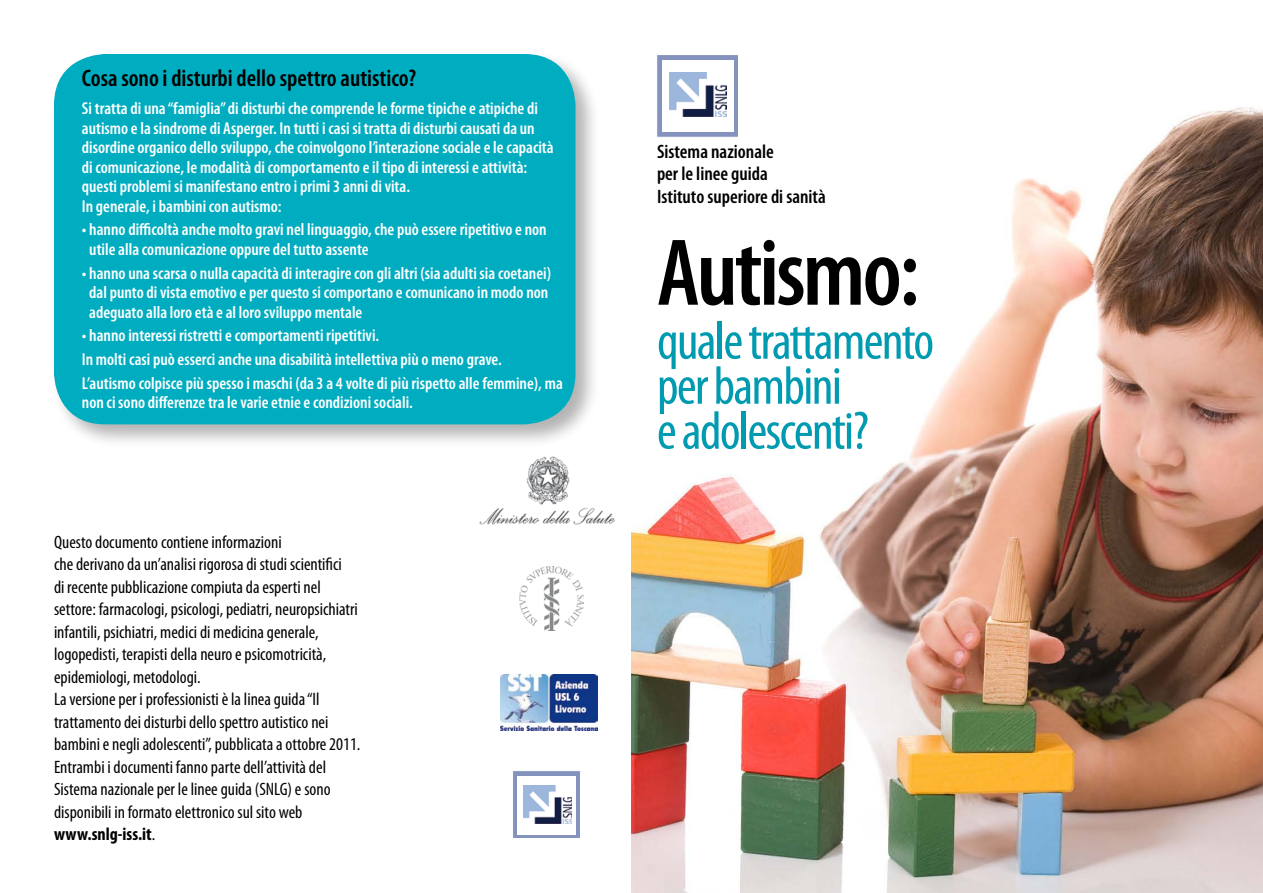
<style>
.page{position:relative;width:1263px;height:893px;background:#fff}
.page>*{position:absolute;margin:0;border:0;box-sizing:border-box;transform-origin:0 0}
.t1{font:600 condensed 95.85px "Myriad Pro";letter-spacing:-.03em;color:#000}
.t2{font:condensed 54px/45px "Myriad Pro";letter-spacing:-.03em;color:#009ab1}
.t3{font:600 condensed 24px "Myriad Pro";color:#000}
.t4{font:600 condensed 19.5px/22.5px "Myriad Pro";color:#000}
.t5{font:condensed 18px/22.5px "Myriad Pro";color:#000}
.t6{font:600 condensed 17.25px/19.5px "Myriad Pro";color:#fff}
.s1{font-weight:700}
</style>
<div class="page">
<img style="left:631px;top:107px;width:632px;height:786px">
<div style="left:656px;top:54px;width:83px;height:84px;background:#8393be;border:1px solid #fff"></div>
<div style="left:662px;top:60px;width:71px;height:71px;background:#fff"></div>
<img style="left:669px;top:73px;width:58px;height:43px">
<div style="left:50px;top:51px;width:550px;height:398px;background:#000;opacity:.3"></div>
<div style="left:54px;top:54px;width:521px;height:370px;background:#00adc0;border-radius:51px"></div>
<img style="left:479px;top:456px;width:136px;height:69px">
<div style="left:512px;top:770px;width:69px;height:69px;background:#8393be;border:1px solid #fff"></div>
<div style="left:517px;top:776px;width:59px;height:59px;background:#fff"></div>
<img style="left:523px;top:785px;width:49px;height:38px">
<img style="left:520px;top:567px;width:64px;height:63px">
<img style="left:500px;top:675px;width:97px;height:56px">
<h3 class="t3" style="left:82px;top:65px;width:336px">Cosa sono i disturbi dello spettro autistico?</h3>
<p class="t6" style="left:82px;top:99px;width:473px">Si tratta di una “famiglia” di disturbi che comprende le forme tipiche e atipiche di autismo e la sindrome di Asperger. In tutti i casi si tratta di disturbi causati da un disordine organico dello sviluppo, che coinvolgono l’interazione sociale e le capacità di comunicazione, le modalità di comportamento e il tipo di interessi e attività: questi problemi si manifestano entro i primi 3 anni di vita.<br>In generale, i bambini con autismo:</p>
<p class="t6" style="left:89px;top:220px;width:459px;text-indent:-7px">• hanno difficoltà anche molto gravi nel linguaggio, che può essere ripetitivo e non utile alla comunicazione oppure del tutto assente</p>
<p class="t6" style="left:89px;top:263px;width:463px;text-indent:-7px">• hanno una scarsa o nulla capacità di interagire con gli altri (sia adulti sia coetanei) dal punto di vista emotivo e per questo si comportano e comunicano in modo non adeguato alla loro età e al loro sviluppo mentale</p>
<p class="t6" style="left:82px;top:324px;width:482px;line-height:23.7px">• hanno interessi ristretti e comportamenti ripetitivi.<br>In molti casi può esserci anche una disabilità intellettiva più o meno grave.<br>L’autismo colpisce più spesso i maschi (da 3 a 4 volte di più rispetto alle femmine), ma</p>
<p class="t6" style="left:82px;top:393px;width:333px">non ci sono differenze tra le varie etnie e condizioni sociali.</p>
<p class="t5" style="left:54px;top:530px;width:308px">Questo documento contiene informazioni<br>che derivano da un’analisi rigorosa di studi scientifici<br>di recente pubblicazione compiuta da esperti nel settore: farmacologi, psicologi, pediatri, neuropsichiatri infantili, psichiatri, medici di medicina generale, logopedisti, terapisti della neuro e psicomotricità, epidemiologi, metodologi.<br>La versione per i professionisti è la linea guida “Il trattamento dei disturbi dello spettro autistico nei bambini e negli adolescenti”, pubblicata a ottobre 2011.<br>Entrambi i documenti fanno parte dell’attività del Sistema nazionale per le linee guida (SNLG) e sono disponibili in formato elettronico sul sito web <span class="s1">www.snlg-iss.it</span>.</p>
<p class="t4" style="left:657px;top:140px;width:170px">Sistema nazionale<br>per le linee guida<br>Istituto superiore di sanità</p>
<h1 class="t1" style="left:657px;top:221px;width:264px">Autismo:</h1>
<h2 class="t2" style="left:657px;top:318px;width:279px">quale trattamento per bambini<br>e adolescenti?</h2>
</div>
